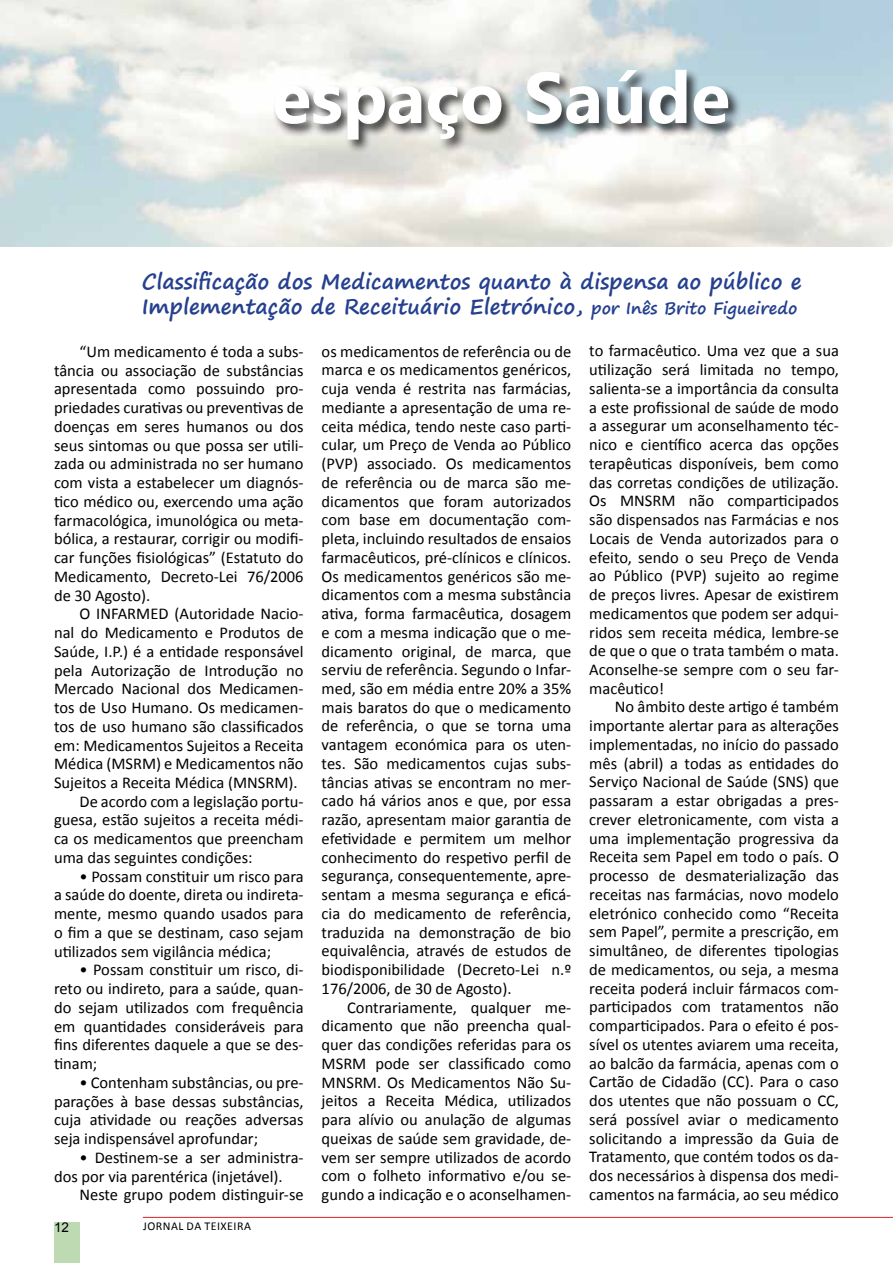
<style>
.page{position:relative;width:893px;height:1263px;background:#fff}
.page>*{position:absolute;margin:0;border:0;box-sizing:border-box;transform-origin:0 0}
.t1{font:700 72px "Segoe UI";color:#fff}
.t2{font:700 21px/25.2px "Segoe Print";color:#25408f}
.t3{font:16.5px/18.8px "Calibri";color:#000;text-align:justify}
.t4{font:13.5px "Arial";color:#000}
.t5{font:12px "Calibri";letter-spacing:.04em;color:#000}
.s1{font-size:16.5px}
</style>
<div class="page">
<div style="left:54px;top:1222px;width:26px;height:41px;background:#bddab3"></div>
<hr style="left:143px;top:1217px;width:750px;height:1px;background:#d2232a">
<div style="left:273px;top:68px;width:469px;height:86px;background:#000;opacity:.75"></div>
<h1 class="t1" style="left:272px;top:46px;width:459px">espaço Saúde</h1>
<p class="t2" style="left:142px;top:268px;width:661px">Classificação dos Medicamentos quanto à dispensa ao público e<br>Implementação de Receituário Eletrónico, <span class="s1">por Inês Brito Figueiredo</span></p>
<p class="t3" style="left:54px;top:342px;width:251px;text-indent:26px">“Um medicamento é toda a subs&shy;tância ou associação de substâncias apresentada como possuindo pro&shy;priedades curativas ou preventivas de doenças em seres humanos ou dos seus sintomas ou que possa ser utili&shy;zada ou administrada no ser humano com vista a estabelecer um diagnós&shy;tico médico ou, exercendo uma ação farmacológica, imunológica ou meta&shy;bólica, a restaurar, corrigir ou modifi&shy;car funções fisiológicas” (Estatuto do Medicamento, Decreto-Lei 76/2006 de 30 Agosto).</p>
<p class="t3" style="left:80px;top:604px;width:226px">O INFARMED (Autoridade Nacio-</p>
<p class="t3" style="left:54px;top:623px;width:251px">nal do Medicamento e Produtos de</p>
<p class="t3" style="left:54px;top:642px;width:251px">Saúde, I.P.) é a entidade responsável</p>
<p class="t3" style="left:54px;top:661px;width:251px">pela Autorização de Introdução no</p>
<p class="t3" style="left:54px;top:679px;width:251px">Mercado Nacional dos Medicamen-</p>
<p class="t3" style="left:54px;top:698px;width:251px">tos de Uso Humano. Os medicamen-</p>
<p class="t3" style="left:54px;top:717px;width:251px">tos de uso humano são classificados</p>
<p class="t3" style="left:54px;top:736px;width:251px">em: Medicamentos Sujeitos a Receita</p>
<p class="t3" style="left:54px;top:754px;width:251px">Médica (MSRM) e Medicamentos não</p>
<p class="t3" style="left:54px;top:773px;width:245px">Sujeitos a Receita Médica (MNSRM).</p>
<p class="t3" style="left:80px;top:792px;width:226px">De acordo com a legislação portu-</p>
<p class="t3" style="left:54px;top:811px;width:251px">guesa, estão sujeitos a receita médi-</p>
<p class="t3" style="left:54px;top:829px;width:251px">ca os medicamentos que preencham</p>
<p class="t3" style="left:54px;top:848px;width:200px">uma das seguintes condições:</p>
<p class="t3" style="left:54px;top:867px;width:251px;text-indent:26px">• Possam constituir um risco para a saúde do doente, direta ou indireta&shy;mente, mesmo quando usados para o fim a que se destinam, caso sejam utilizados sem vigilância médica;</p>
<p class="t3" style="left:54px;top:961px;width:251px;text-indent:26px">• Possam constituir um risco, di&shy;reto ou indireto, para a saúde, quan&shy;do sejam utilizados com frequência em quantidades consideráveis para fins diferentes daquele a que se des&shy;tinam;</p>
<p class="t3" style="left:54px;top:1073px;width:251px;text-indent:26px">• Contenham substâncias, ou pre&shy;parações à base dessas substâncias, cuja atividade ou reações adversas seja indispensável aprofundar;</p>
<p class="t3" style="left:54px;top:1148px;width:251px;text-indent:26px">• Destinem-se a ser administra&shy;dos por via parentérica (injetável).</p>
<p class="t3" style="left:80px;top:1185px;width:226px">Neste grupo podem distinguir-se</p>
<p class="t4" style="left:54px;top:1218px;width:17px">12</p>
<p class="t5" style="left:143px;top:1218px;width:13px">Jornal</p>
<p class="t5" style="left:187px;top:1218px;width:48px">da Teixeira</p>
<p class="t3" style="left:322px;top:342px;width:251px">os medicamentos de referência ou de marca e os medicamentos genéricos, cuja venda é restrita nas farmácias, mediante a apresentação de uma re&shy;ceita médica, tendo neste caso parti&shy;cular, um Preço de Venda ao Público (PVP) associado. Os medicamentos de referência ou de marca são me&shy;dicamentos que foram autorizados com base em documentação com&shy;pleta, incluindo resultados de ensaios farmacêuticos, pré-clínicos e clínicos.<br>Os medicamentos genéricos são me&shy;dicamentos com a mesma substância ativa, forma farmacêutica, dosagem e com a mesma indicação que o me&shy;dicamento original, de marca, que serviu de referência. Segundo o Infar&shy;med, são em média entre 20% a 35% mais baratos do que o medicamento de referência, o que se torna uma vantagem económica para os uten&shy;tes. São medicamentos cujas subs&shy;tâncias ativas se encontram no mer&shy;cado há vários anos e que, por essa razão, apresentam maior garantia de efetividade e permitem um melhor conhecimento do respetivo perfil de segurança, consequentemente, apre&shy;sentam a mesma segurança e eficá&shy;cia do medicamento de referência, traduzida na demonstração de bio equivalência, através de estudos de biodisponibilidade (Decreto-Lei n.º 176/2006, de 30 de Agosto).</p>
<p class="t3" style="left:322px;top:998px;width:251px;text-indent:26px">Contrariamente, qualquer me&shy;dicamento que não preencha qual&shy;quer das condições referidas para os MSRM pode ser classificado como MNSRM. Os Medicamentos Não Su&shy;jeitos a Receita Médica, utilizados para alívio ou anulação de algumas queixas de saúde sem gravidade, de&shy;vem ser sempre utilizados de acordo com o folheto informativo e/ou se&shy;gundo a indicação e o aconselhamen-</p>
<p class="t3" style="left:589px;top:341px;width:251px">to farmacêutico. Uma vez que a sua utilização será limitada no tempo, salienta-se a importância da consulta a este profissional de saúde de modo a assegurar um aconselhamento téc&shy;nico e científico acerca das opções terapêuticas disponíveis, bem como das corretas condições de utilização.<br>Os MNSRM não comparticipados são dispensados nas Farmácias e nos Locais de Venda autorizados para o efeito, sendo o seu Preço de Venda ao Público (PVP) sujeito ao regime de preços livres. Apesar de existirem medicamentos que podem ser adqui&shy;ridos sem receita médica, lembre-se de que o que o trata também o mata.<br>Aconselhe-se sempre com o seu far&shy;macêutico!</p>
<p class="t3" style="left:589px;top:698px;width:251px;text-indent:26px">No âmbito deste artigo é também importante alertar para as alterações implementadas, no início do passado mês (abril) a todas as entidades do Serviço Nacional de Saúde (SNS) que passaram a estar obrigadas a pres&shy;crever eletronicamente, com vista a uma implementação progressiva da Receita sem Papel em todo o país. O processo de desmaterialização das receitas nas farmácias, novo modelo eletrónico conhecido como “Receita sem Papel”, permite a prescrição, em simultâneo, de diferentes tipologias de medicamentos, ou seja, a mesma receita poderá incluir fármacos com&shy;participados com tratamentos não comparticipados. Para o efeito é pos&shy;sível os utentes aviarem uma receita, ao balcão da farmácia, apenas com o Cartão de Cidadão (CC). Para o caso dos utentes que não possuam o CC, será possível aviar o medicamento solicitando a impressão da Guia de Tratamento, que contém todos os da&shy;dos necessários à dispensa dos medi&shy;camentos na farmácia, ao seu médico</p>
</div>
